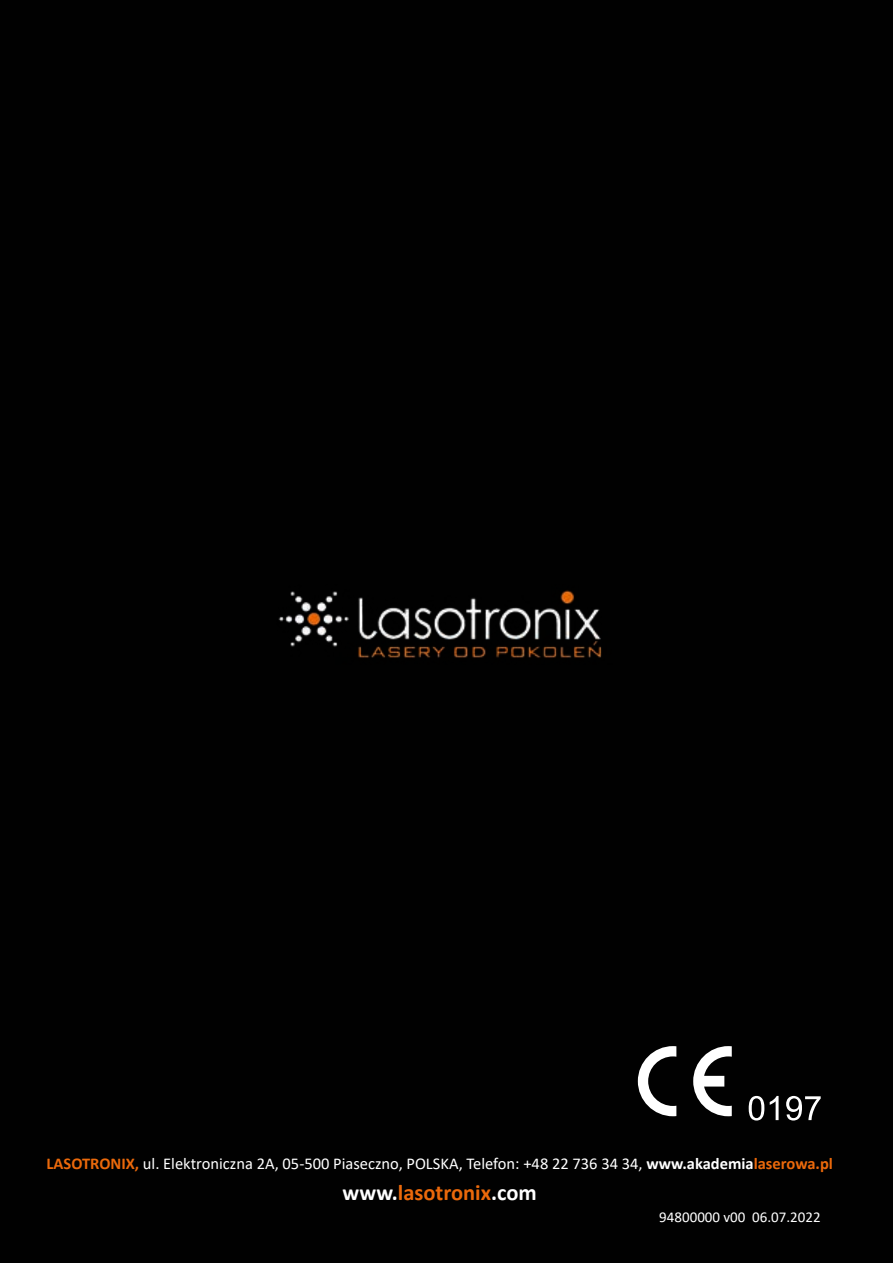
<style>
.page{position:relative;width:893px;height:1263px;background:#010101}
.page>*{position:absolute;margin:0;border:0;box-sizing:border-box;transform-origin:0 0}
.t1{font:700 22.5px "Calibri";color:#eb690b}
.t2{font:16.5px "Calibri";color:#fff}
.t3{font:15px "Calibri";color:#fff}
.s1{font-weight:700;color:#eb690b}
.s2{font-weight:700}
.s3{color:#fff}
</style>
<div class="page">
<img style="left:266px;top:584px;width:347px;height:80px">
<div style="left:888px;top:476px;width:5px;height:457px;background:#010101"></div>
<svg style="left:638px;top:1046px;width:38px;height:70px"></svg>
<svg style="left:693px;top:1046px;width:39px;height:70px"></svg>
<svg style="left:749px;top:1096px;width:72px;height:24px"></svg>
<p class="t2" style="left:47px;top:1152px;width:788px"><span class="s1">LASOTRONIX,</span> ul. Elektroniczna 2A, 05-500 Piaseczno, POLSKA, Telefon: +48 22 736 34 34, <span class="s2">www.akademia</span><span class="s1">laserowa.pl</span></p>
<h1 class="t1" style="left:343px;top:1176px;width:196px"><span class="s3">www.</span>lasotronix<span class="s3">.com</span></h1>
<p class="t3" style="left:659px;top:1207px;width:163px">94800000 v00 06.07.2022</p>
</div>
